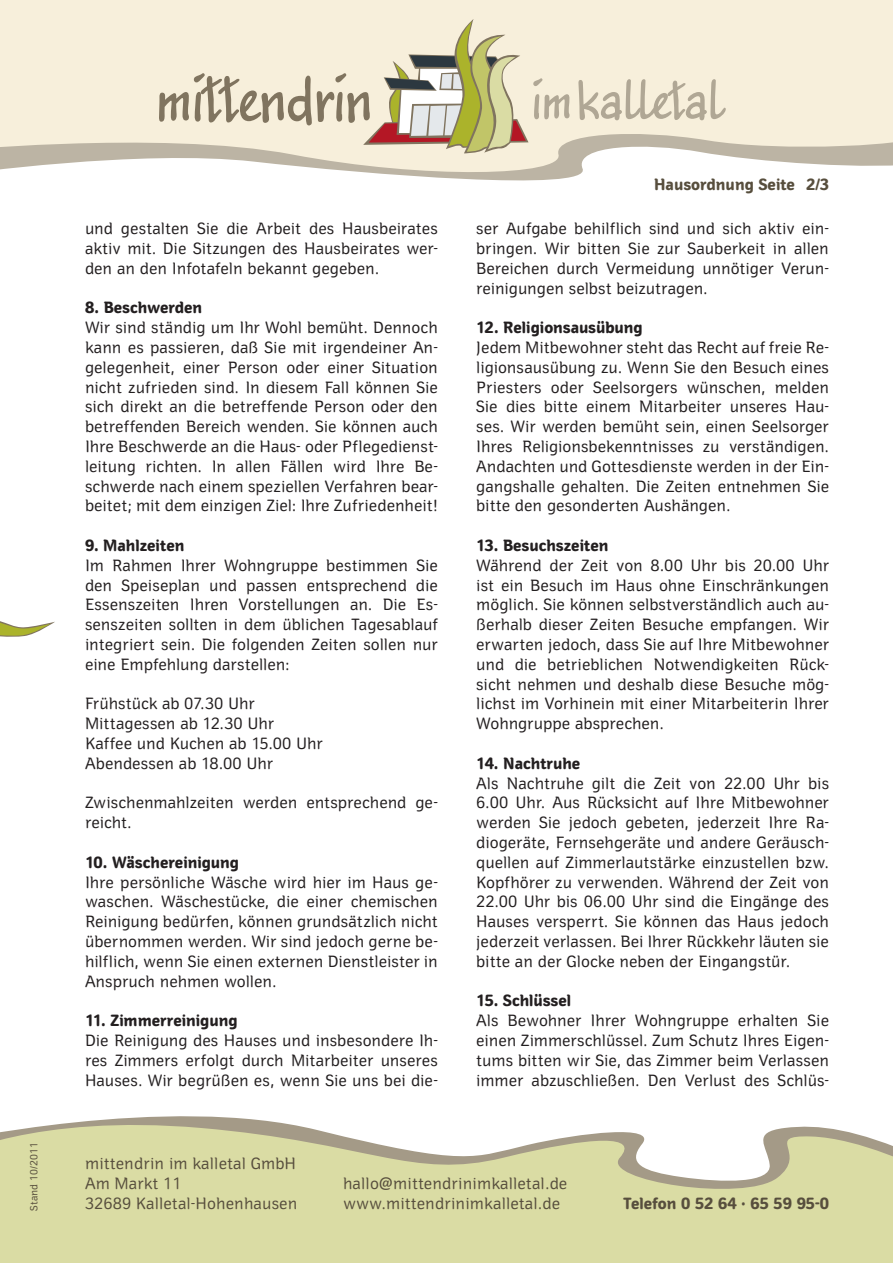
<style>
.page{position:relative;width:893px;height:1263px;background:#fff}
.page>*{position:absolute;margin:0;border:0;box-sizing:border-box;transform-origin:0 0}
.t1{font:16.5px/19.8px "Joker DTC";letter-spacing:-.01em;color:#231f20;text-align:justify}
.t2{font:700 16.5px "Joker DTC";letter-spacing:-.005em;color:#231f20}
.t3{font:16.5px/19.8px "Joker DTC";color:#574e3d}
.t4{font:700 16.5px "Joker DTC";color:#574e3d}
.t5{font:10.5px "Joker DTC";color:#574e3d}
</style>
<div class="page">
<svg style="left:0;top:0;width:893px;height:180px;fill:#f7efdb"></svg>
<svg style="left:0;top:621px;width:55px;height:16px"></svg>
<svg style="left:578px;top:79px;width:148px;height:41px"></svg>
<svg style="left:159px;top:19px;width:411px;height:134px"></svg>
<svg style="left:0;top:1116px;width:893px;height:147px;fill:#dadca4"></svg>
<p class="t5" style="left:28px;top:1210px;width:70px;rotate:-90deg">Stand 10/2011</p>
<p class="t1" style="left:85px;top:219px;width:354px">und gestalten Sie die Arbeit des Hausbeirates aktiv mit. Die Sitzungen des Hausbeirates wer&shy;den an den Infotafeln bekannt gegeben.</p>
<p class="t2" style="left:85px;top:297px;width:119px">8. Beschwerden</p>
<p class="t1" style="left:85px;top:318px;width:354px">Wir sind ständig um Ihr Wohl bemüht. Dennoch kann es passieren, daß Sie mit irgendeiner An&shy;gelegenheit, einer Person oder einer Situation nicht zufrieden sind. In diesem Fall können Sie sich direkt an die betreffende Person oder den betreffenden Bereich wenden. Sie können auch Ihre Beschwerde an die Haus- oder Pflegedienst&shy;leitung richten. In allen Fällen wird Ihre Be&shy;schwerde nach einem speziellen Verfahren bear&shy;beitet; mit dem einzigen Ziel: Ihre Zufriedenheit!</p>
<p class="t2" style="left:85px;top:535px;width:101px">9. Mahlzeiten</p>
<p class="t1" style="left:85px;top:556px;width:354px">Im Rahmen Ihrer Wohngruppe bestimmen Sie den Speiseplan und passen entsprechend die Essenszeiten Ihren Vorstellungen an. Die Es&shy;senszeiten sollten in dem üblichen Tagesablauf integriert sein. Die folgenden Zeiten sollen nur eine Empfehlung darstellen:</p>
<p class="t1" style="left:85px;top:694px;width:239px;text-align:left">Frühstück ab 07.30 Uhr<br>Mittagessen ab 12.30 Uhr<br>Kaffee und Kuchen ab 15.00 Uhr<br>Abendessen ab 18.00 Uhr</p>
<p class="t1" style="left:85px;top:793px;width:354px">Zwischenmahlzeiten werden entsprechend ge&shy;reicht.</p>
<p class="t2" style="left:85px;top:852px;width:156px">10. Wäschereinigung</p>
<p class="t1" style="left:85px;top:873px;width:354px">Ihre persönliche Wäsche wird hier im Haus ge&shy;waschen. Wäschestücke, die einer chemischen Reinigung bedürfen, können grundsätzlich nicht übernommen werden. Wir sind jedoch gerne be&shy;hilflich, wenn Sie einen externen Dienstleister in Anspruch nehmen wollen.</p>
<p class="t2" style="left:85px;top:1010px;width:154px">11. Zimmerreinigung</p>
<p class="t1" style="left:85px;top:1031px;width:354px">Die Reinigung des Hauses und insbesondere Ih&shy;res Zimmers erfolgt durch Mitarbeiter unseres Hauses. Wir begrüßen es, wenn Sie uns bei die-</p>
<p class="t4" style="left:654px;top:174px;width:177px">Hausordnung Seite 2/3</p>
<p class="t1" style="left:476px;top:219px;width:354px">ser Aufgabe behilflich sind und sich aktiv ein&shy;bringen. Wir bitten Sie zur Sauberkeit in allen Bereichen durch Vermeidung unnötiger Verun&shy;reinigungen selbst beizutragen.</p>
<p class="t2" style="left:476px;top:317px;width:168px">12. Religionsausübung</p>
<p class="t1" style="left:476px;top:338px;width:354px">Jedem Mitbewohner steht das Recht auf freie Re&shy;ligionsausübung zu. Wenn Sie den Besuch eines Priesters oder Seelsorgers wünschen, melden Sie dies bitte einem Mitarbeiter unseres Hau&shy;ses. Wir werden bemüht sein, einen Seelsorger Ihres Religionsbekenntnisses zu verständigen.<br>Andachten und Gottesdienste werden in der Ein&shy;gangshalle gehalten. Die Zeiten entnehmen Sie bitte den gesonderten Aushängen.</p>
<p class="t2" style="left:476px;top:535px;width:134px">13. Besuchszeiten</p>
<p class="t1" style="left:476px;top:556px;width:354px">Während der Zeit von 8.00 Uhr bis 20.00 Uhr ist ein Besuch im Haus ohne Einschränkungen möglich. Sie können selbstverständlich auch au&shy;ßerhalb dieser Zeiten Besuche empfangen. Wir erwarten jedoch, dass Sie auf Ihre Mitbewohner und die betrieblichen Notwendigkeiten Rück&shy;sicht nehmen und deshalb diese Besuche mög&shy;lichst im Vorhinein mit einer Mitarbeiterin Ihrer Wohngruppe absprechen.</p>
<p class="t2" style="left:476px;top:753px;width:106px">14. Nachtruhe</p>
<p class="t1" style="left:476px;top:774px;width:354px">Als Nachtruhe gilt die Zeit von 22.00 Uhr bis 6.00 Uhr. Aus Rücksicht auf Ihre Mitbewohner werden Sie jedoch gebeten, jederzeit Ihre Ra&shy;diogeräte, Fernsehgeräte und andere Geräusch&shy;quellen auf Zimmerlautstärke einzustellen bzw.<br>Kopfhörer zu verwenden. Während der Zeit von 22.00 Uhr bis 06.00 Uhr sind die Eingänge des Hauses versperrt. Sie können das Haus jedoch jederzeit verlassen. Bei Ihrer Rückkehr läuten sie bitte an der Glocke neben der Eingangstür.</p>
<p class="t2" style="left:476px;top:990px;width:97px">15. Schlüssel</p>
<p class="t1" style="left:476px;top:1011px;width:354px">Als Bewohner Ihrer Wohngruppe erhalten Sie einen Zimmerschlüssel. Zum Schutz Ihres Eigen&shy;tums bitten wir Sie, das Zimmer beim Verlassen immer abzuschließen. Den Verlust des Schlüs-</p>
<p class="t3" style="left:85px;top:1154px;width:213px">mittendrin im kalletal GmbH<br>Am Markt 11</p>
<p class="t3" style="left:343px;top:1174px;width:226px">hallo@mittendrinimkalletal.de www.mittendrinimkalletal.de</p>
<p class="t3" style="left:85px;top:1194px;width:214px">32689 Kalletal-Hohenhausen</p>
<p class="t4" style="left:623px;top:1193px;width:207px">Telefon 0 52 64 · 65 59 95-0</p>
</div>
